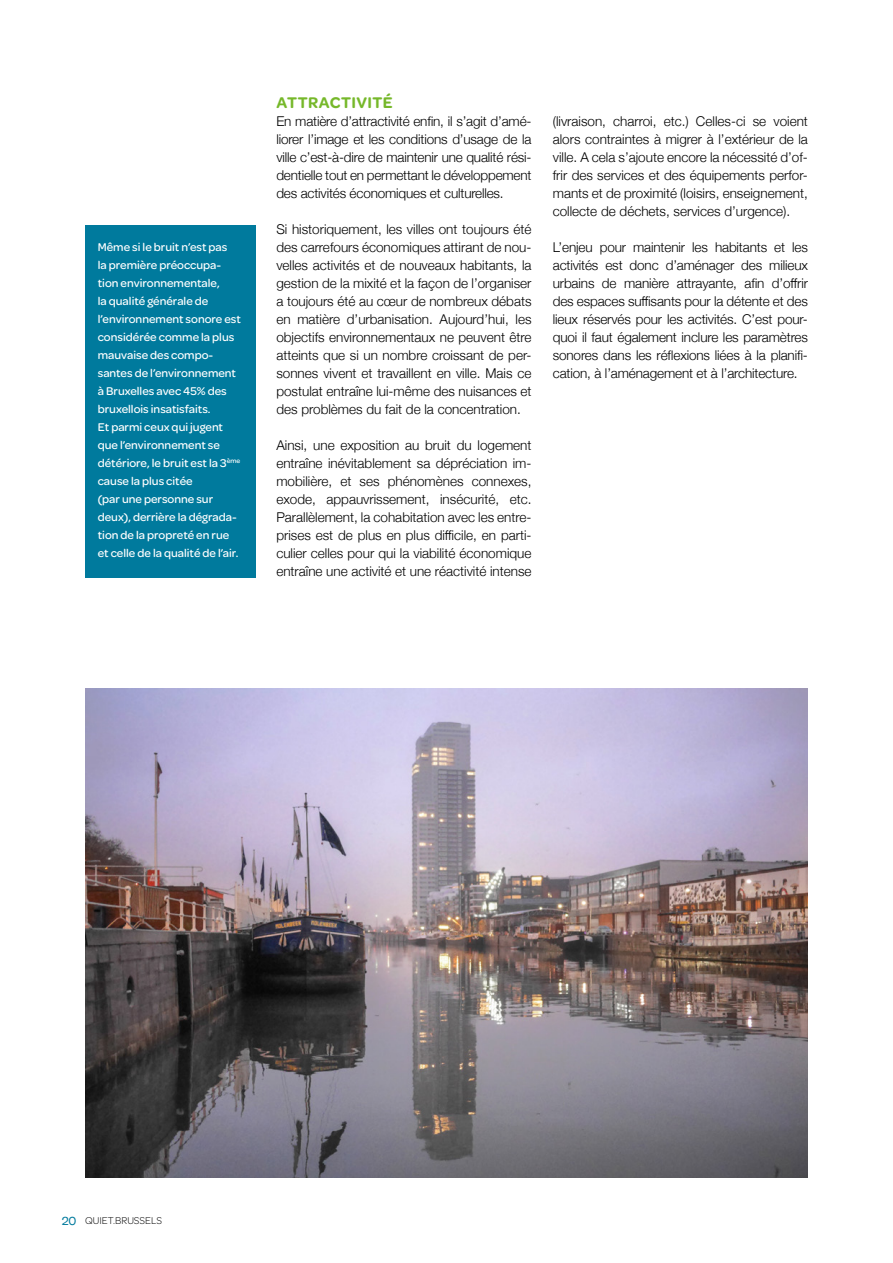
<style>
.page{position:relative;width:893px;height:1263px;background:#fff}
.page>*{position:absolute;margin:0;border:0;box-sizing:border-box;transform-origin:0 0}
.t1{font:600 16.5px "Omnes";letter-spacing:.025em;color:#76b82a}
.t2{font:300 13.5px/18px "Helvetica Neue";color:#000;text-align:justify}
.t3{font:500 12px/18px "Omnes";color:#fff}
.t4{font:300 10.5px "Omnes";color:#000}
.s1{font-family:"Mija";font-weight:400;font-size:12px;color:#007a9d}
</style>
<div class="page">
<div style="left:85px;top:225px;width:170px;height:353px;background:#007a9d"></div>
<img style="left:85px;top:689px;width:723px;height:489px">
<p class="t3" style="left:98px;top:237px;width:145px">Même si le bruit n’est pas<br>la première préoccupa&shy;tion environnementale,<br>la qualité générale de l’environnement sonore est considérée comme la plus mauvaise des compo&shy;santes de l’environnement à Bruxelles avec 45% des bruxellois insatisfaits.<br>Et parmi ceux qui jugent que l’environnement se détériore, le bruit est la 3<sup>ème </sup>cause la plus citée<br>(par une personne sur deux), derrière la dégrada&shy;tion de la propreté en rue et celle de la qualité de l’air.</p>
<p class="t1" style="left:276px;top:91px;width:118px">ATTRACTIVITÉ</p>
<p class="t2" style="left:276px;top:111px;width:257px">En matière d’attractivité enfin, il s’agit d’amé&shy;liorer l’image et les conditions d’usage de la ville c’est-à-dire de maintenir une qualité rési&shy;dentielle tout en permettant le développement des activités économiques et culturelles.</p>
<p class="t2" style="left:276px;top:219px;width:257px">Si historiquement, les villes ont toujours été des carrefours économiques attirant de nou&shy;velles activités et de nouveaux habitants, la gestion de la mixité et la façon de l’organiser a toujours été au cœur de nombreux débats en matière d’urbanisation. Aujourd’hui, les objectifs environnementaux ne peuvent être atteints que si un nombre croissant de per&shy;sonnes vivent et travaillent en ville. Mais ce postulat entraîne lui-même des nuisances et des problèmes du fait de la concentration.</p>
<p class="t2" style="left:276px;top:435px;width:257px">Ainsi, une exposition au bruit du logement entraîne inévitablement sa dépréciation im&shy;mobilière, et ses phénomènes connexes, exode, appauvrissement, insécurité, etc.<br>Parallèlement, la cohabitation avec les entre&shy;prises est de plus en plus difficile, en parti&shy;culier celles pour qui la viabilité économique entraîne une activité et une réactivité intense</p>
<p class="t2" style="left:553px;top:111px;width:257px">(livraison, charroi, etc.) Celles-ci se voient alors contraintes à migrer à l’extérieur de la ville. A cela s’ajoute encore la nécessité d’of&shy;frir des services et des équipements perfor&shy;mants et de proximité (loisirs, enseignement, collecte de déchets, services d’urgence).</p>
<p class="t2" style="left:553px;top:237px;width:257px">L’enjeu pour maintenir les habitants et les activités est donc d’aménager des milieux urbains de manière attrayante, afin d’offrir des espaces suffisants pour la détente et des lieux réservés pour les activités. C’est pour&shy;quoi il faut également inclure les paramètres sonores dans les réflexions liées à la planifi&shy;cation, à l’aménagement et à l’architecture.</p>
<p class="t4" style="left:62px;top:1214px;width:102px"><span class="s1">20</span> QUIET.BRUSSELS</p>
</div>
